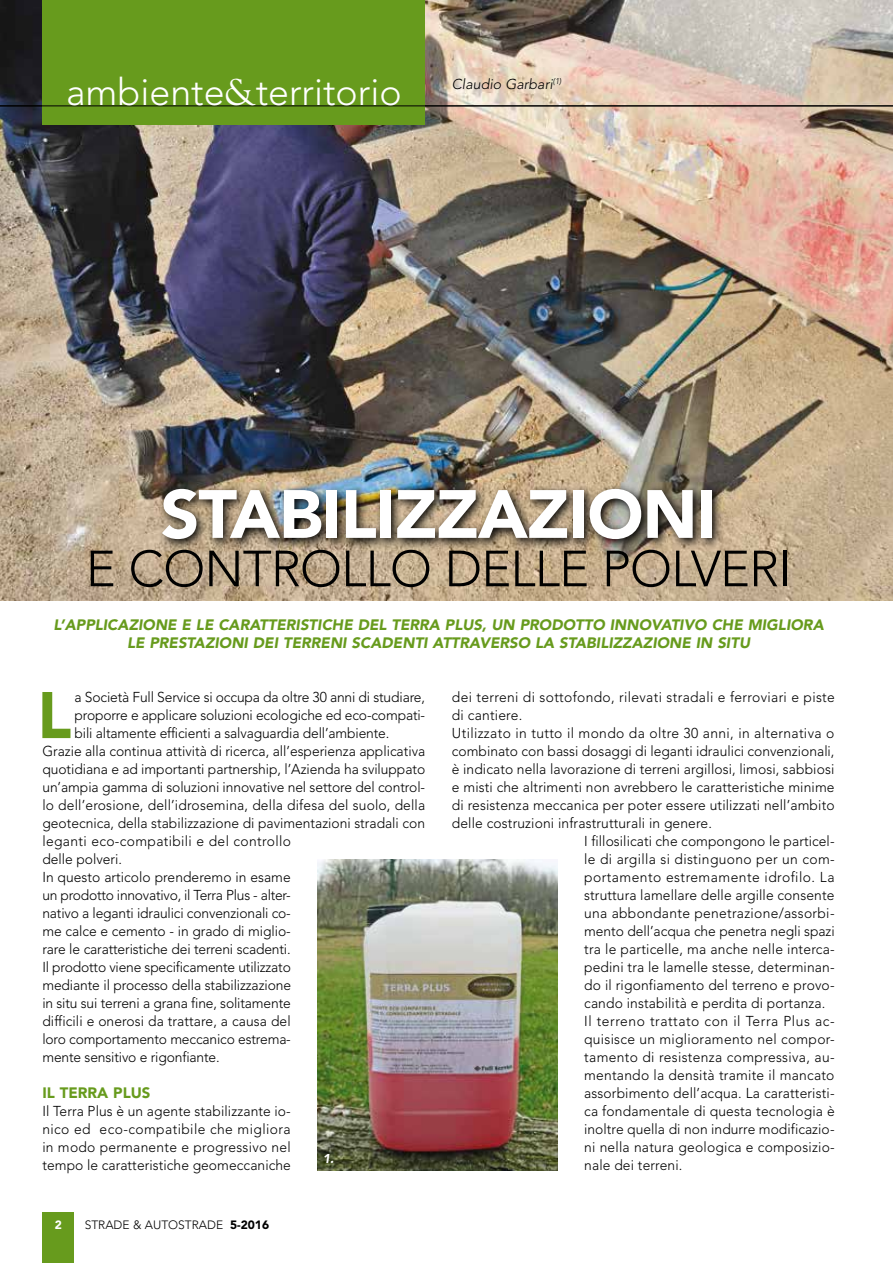
<style>
.page{position:relative;width:893px;height:1263px;background:#fff}
.page>*{position:absolute;margin:0;border:0;box-sizing:border-box;transform-origin:0 0}
.t1{font:900 67.5px "Avenir";letter-spacing:-.015em;color:#fff}
.t2{font:900 65.1px "Avenir";color:#679b1d}
.t3{font:300 50.25px "Avenir";letter-spacing:-.015em;color:#000}
.t4{font:300 37.5px "Avenir";color:#fff}
.t5{font:italic 900 15px/18px "Avenir";color:#679b1d;text-align:center}
.t6{font:900 15px "Avenir";color:#679b1d}
.t7{font:300 14.25px/18px "Avenir";letter-spacing:.005em;color:#000;text-align:justify}
.t8{font:300 14.25px "Avenir";letter-spacing:.025em;color:#000}
.t9{font:300 14.25px "Avenir";letter-spacing:-.015em;color:#000}
.t10{font:300 14.25px "Avenir";letter-spacing:.04em;color:#000}
.t11{font:300 14.25px "Avenir";letter-spacing:.035em;color:#000}
.t12{font:italic 300 14.25px "Avenir";color:#000}
.t13{font:italic 900 12.75px "Avenir";color:#fff}
.t14{font:300 12px "Avenir";color:#000}
.t15{font:900 12px "Avenir";color:#fff}
.s1{font-family:"Goudy Std";font-weight:400}
.s2{font-weight:900}
</style>
<div class="page">
<div style="left:42px;top:1212px;width:32px;height:51px;background:#679b1d"></div>
<img style="left:0;top:0;width:893px;height:600px">
<div style="left:43px;top:0;width:382px;height:124px;background:#679b1d"></div>
<hr style="left:0;top:106px;width:893px;height:1px;background:#000">
<img style="left:157px;top:483px;width:567px;height:68px">
<img style="left:318px;top:859px;width:239px;height:311px">
<h3 class="t4" style="left:66px;top:70px;width:337px">ambiente<span class="s1">&amp;</span>territorio</h3>
<p class="t12" style="left:452px;top:76px;width:111px">Claudio Garbari<sup>(1)</sup></p>
<h1 class="t1" style="left:161px;top:473px;width:557px">STABILIZZAZIONI</h1>
<h3 class="t3" style="left:86px;top:539px;width:707px">E CONTROLLO DELLE POLVERI</h3>
<p class="t5" style="left:53px;top:615px;width:772px">L’APPLICAZIONE E LE CARATTERISTICHE DEL TERRA PLUS, UN PRODOTTO INNOVATIVO CHE MIGLIORA<br>LE PRESTAZIONI DEI TERRENI SCADENTI ATTRAVERSO LA STABILIZZAZIONE IN SITU</p>
<h2 class="t2" style="left:37px;top:676px;width:35px">L</h2>
<p class="t7" style="left:75px;top:688px;width:352px">a Società Full Service si occupa da oltre 30 anni di studiare,</p>
<p class="t7" style="left:75px;top:706px;width:352px">proporre e applicare soluzioni ecologiche ed eco-compati-</p>
<p class="t7" style="left:75px;top:724px;width:316px">bili altamente efficienti a salvaguardia dell’ambiente.</p>
<p class="t7" style="left:42px;top:742px;width:384px">Grazie alla continua attività di ricerca, all’esperienza applicativa</p>
<p class="t7" style="left:42px;top:760px;width:384px">quotidiana e ad importanti partnership, l’Azienda ha sviluppato</p>
<p class="t7" style="left:42px;top:778px;width:384px">un’ampia gamma di soluzioni innovative nel settore del control-</p>
<p class="t7" style="left:42px;top:796px;width:384px">lo dell’erosione, dell’idrosemina, della difesa del suolo, della</p>
<p class="t7" style="left:42px;top:814px;width:384px">geotecnica, della stabilizzazione di pavimentazioni stradali con</p>
<p class="t8" style="left:42px;top:833px;width:250px">leganti eco-compatibili e del controllo</p>
<p class="t7" style="left:42px;top:850px;width:81px">delle polveri.</p>
<p class="t7" style="left:42px;top:868px;width:250px">In questo articolo prenderemo in esame</p>
<p class="t9" style="left:42px;top:887px;width:250px">un prodotto innovativo, il Terra Plus - alter-</p>
<p class="t7" style="left:42px;top:904px;width:250px">nativo a leganti idraulici convenzionali co-</p>
<p class="t7" style="left:42px;top:922px;width:250px">me calce e cemento - in grado di miglio-</p>
<p class="t7" style="left:42px;top:940px;width:250px">rare le caratteristiche dei terreni scadenti.</p>
<p class="t7" style="left:42px;top:958px;width:250px">Il prodotto viene specificamente utilizzato</p>
<p class="t7" style="left:42px;top:976px;width:250px">mediante il processo della stabilizzazione</p>
<p class="t7" style="left:42px;top:994px;width:250px">in situ sui terreni a grana fine, solitamente</p>
<p class="t7" style="left:42px;top:1012px;width:250px">difficili e onerosi da trattare, a causa del</p>
<p class="t7" style="left:42px;top:1030px;width:250px">loro comportamento meccanico estrema-</p>
<p class="t7" style="left:42px;top:1048px;width:179px">mente sensitivo e rigonfiante.</p>
<p class="t6" style="left:42px;top:1084px;width:110px">IL TERRA PLUS</p>
<p class="t7" style="left:42px;top:1102px;width:250px">Il Terra Plus è un agente stabilizzante io&shy;nico ed eco-compatibile che migliora in modo permanente e progressivo nel tempo le caratteristiche geomeccaniche</p>
<p class="t13" style="left:323px;top:1150px;width:13px">1.</p>
<p class="t15" style="left:55px;top:1217px;width:9px">2</p>
<p class="t14" style="left:85px;top:1218px;width:186px">STRADE &amp; AUTOSTRADE <span class="s2">5-2016</span></p>
<p class="t8" style="left:452px;top:689px;width:384px">dei terreni di sottofondo, rilevati stradali e ferroviari e piste</p>
<p class="t7" style="left:452px;top:706px;width:72px">di cantiere.</p>
<p class="t8" style="left:452px;top:725px;width:384px">Utilizzato in tutto il mondo da oltre 30 anni, in alternativa o</p>
<p class="t7" style="left:452px;top:742px;width:384px">combinato con bassi dosaggi di leganti idraulici convenzionali,</p>
<p class="t7" style="left:452px;top:760px;width:384px">è indicato nella lavorazione di terreni argillosi, limosi, sabbiosi</p>
<p class="t7" style="left:452px;top:778px;width:384px">e misti che altrimenti non avrebbero le caratteristiche minime</p>
<p class="t7" style="left:452px;top:796px;width:384px">di resistenza meccanica per poter essere utilizzati nell’ambito</p>
<p class="t7" style="left:452px;top:814px;width:262px">delle costruzioni infrastrutturali in genere.</p>
<p class="t7" style="left:584px;top:832px;width:252px">I fillosilicati che compongono le particel-</p>
<p class="t8" style="left:584px;top:851px;width:252px">le di argilla si distinguono per un com-</p>
<p class="t11" style="left:584px;top:869px;width:252px">portamento estremamente idrofilo. La</p>
<p class="t7" style="left:584px;top:886px;width:252px">struttura lamellare delle argille consente</p>
<p class="t7" style="left:584px;top:904px;width:252px">una abbondante penetrazione/assorbi-</p>
<p class="t7" style="left:584px;top:922px;width:252px">mento dell’acqua che penetra negli spazi</p>
<p class="t7" style="left:584px;top:940px;width:252px">tra le particelle, ma anche nelle interca-</p>
<p class="t7" style="left:584px;top:958px;width:252px">pedini tra le lamelle stesse, determinan-</p>
<p class="t7" style="left:584px;top:976px;width:252px">do il rigonfiamento del terreno e provo-</p>
<p class="t7" style="left:584px;top:994px;width:243px">cando instabilità e perdita di portanza.</p>
<p class="t10" style="left:584px;top:1013px;width:252px">Il terreno trattato con il Terra Plus ac-</p>
<p class="t7" style="left:584px;top:1030px;width:252px">quisisce un miglioramento nel compor-</p>
<p class="t8" style="left:584px;top:1049px;width:252px">tamento di resistenza compressiva, au-</p>
<p class="t7" style="left:584px;top:1066px;width:252px">mentando la densità tramite il mancato</p>
<p class="t7" style="left:584px;top:1084px;width:252px">assorbimento dell’acqua. La caratteristi-</p>
<p class="t7" style="left:584px;top:1102px;width:252px">ca fondamentale di questa tecnologia è</p>
<p class="t7" style="left:584px;top:1120px;width:252px">inoltre quella di non indurre modificazio-</p>
<p class="t7" style="left:584px;top:1138px;width:252px">ni nella natura geologica e composizio-</p>
<p class="t7" style="left:584px;top:1156px;width:100px">nale dei terreni.</p>
</div>
